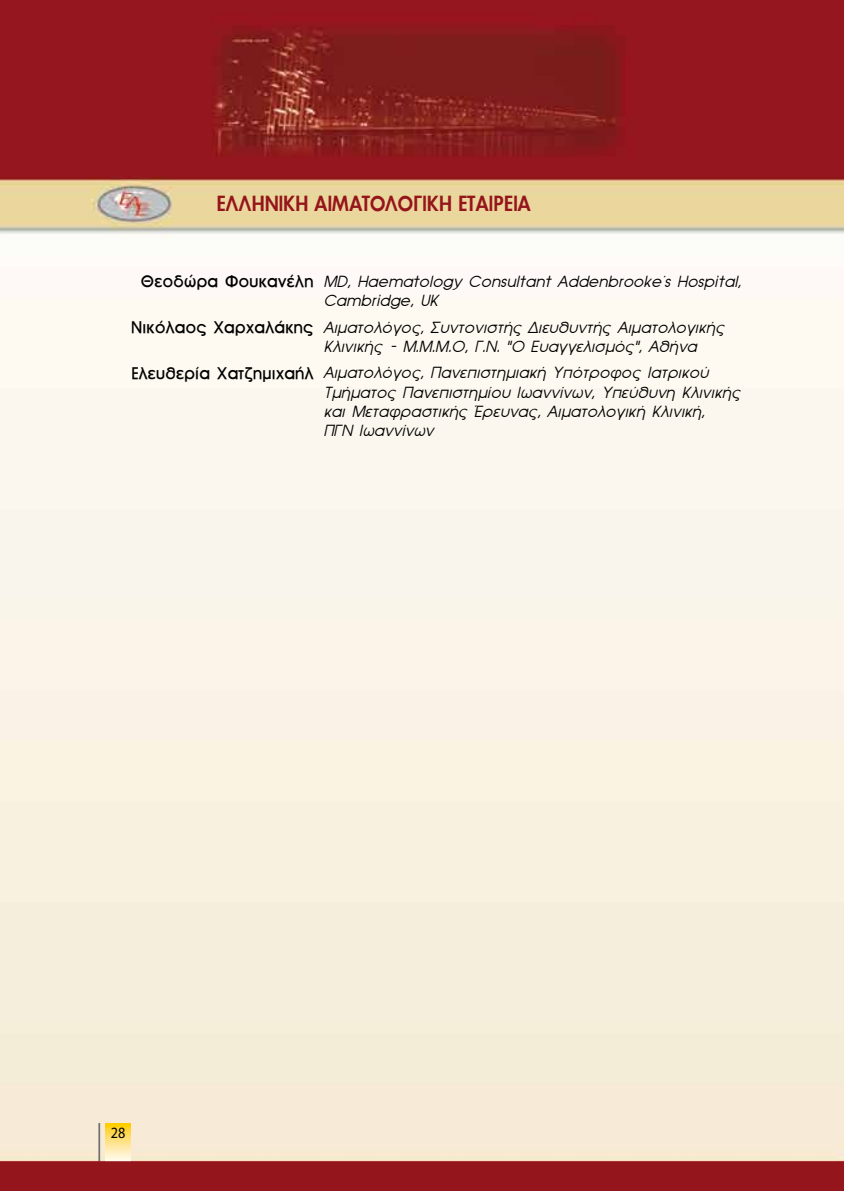
<style>
.page{position:relative;width:844px;height:1191px;background:#fff}
.page>*{position:absolute;margin:0;border:0;box-sizing:border-box;transform-origin:0 0}
.t1{font:24.5px "UB Future Bold";color:#94151b;scale:.9 1}
.t2{font:17.15px/19.2px "UB Front Italic";color:#000}
.t3{font:15.75px "Myriad Pro";color:#000;scale:.9 1}
.s1{font-family:"UB Front Bold"}
</style>
<div class="page">
<img style="left:0;top:0;width:844px;height:1191px">
<hr style="left:98px;top:1123px;width:2px;height:39px;background:#707172">
<svg style="left:106px;top:1123px;width:24px;height:38px"></svg>
<div style="left:0;top:1161px;width:843px;height:30px;background:#94151b"></div>
<h1 class="t1" style="left:216px;top:191px;width:350px">ΕΛΛΗΝΙΚΗ ΑΙΜΑΤΟΛΟΓΙΚΗ ΕΤΑΙΡΕΙΑ</h1>
<p class="t2" style="left:322px;top:272px;width:419px;text-indent:-182px"><span class="s1">Θεοδώρα Φουκανέλη</span> MD, Haematology Consultant Addenbrooke's Hospital,<br>Cambridge, UK</p>
<p class="t2" style="left:322px;top:317px;width:402px;text-indent:-192px"><span class="s1">Νικόλαος Χαρχαλάκης</span> Αιματολόγος, Συντονιστής Διευθυντής Αιματολογικής<br>Κλινικής - Μ.Μ.Μ.Ο, Γ.Ν. “Ο Ευαγγελισμός”, Αθήνα</p>
<p class="t2" style="left:322px;top:363px;width:418px;text-indent:-192px"><span class="s1">Ελευθερία Χατζημιχαήλ</span> Αιματολόγος, Πανεπιστημιακή Υπότροφος Ιατρικού Τμήματος Πανεπιστημίου Ιωαννίνων, Υπεύθυνη Κλινικής και Μεταφραστικής Έρευνας, Αιματολογική Κλινική,<br>ΠΓΝ Ιωαννίνων</p>
<p class="t3" style="left:111px;top:1122px;width:18px">28</p>
</div>
